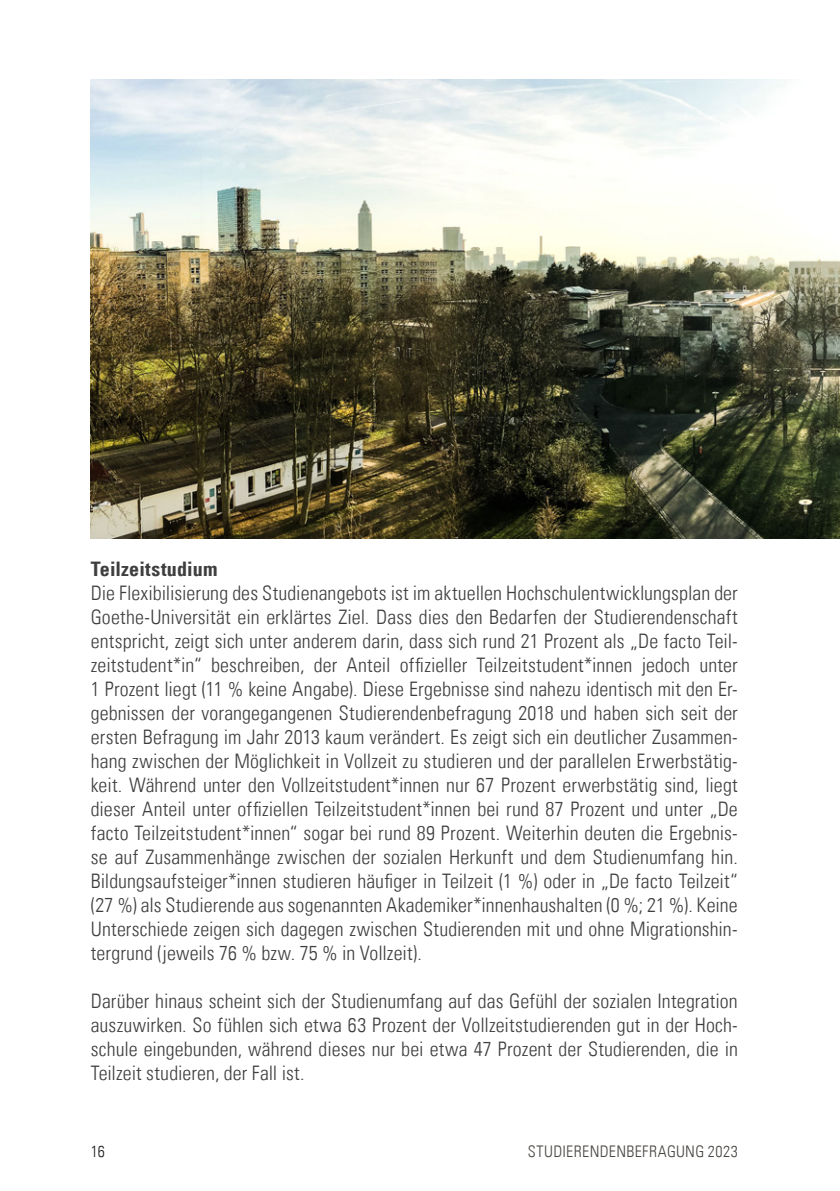
<style>
.page{position:relative;width:840px;height:1191px;background:#fff}
.page>*{position:absolute;margin:0;border:0;box-sizing:border-box;transform-origin:0 0}
.Copy{font:20px/24px "Univers Com 47 Light Cond";letter-spacing:.005em;color:#3e3e3f;text-align:justify}
.Copy_bold{font:20px "Univers Com 67 Bold Cond";letter-spacing:.01em;color:#3e3e3f}
.t1{font:16px "Univers Com 47 Light Cond";letter-spacing:.02em;color:#494641}
.t2{font:16px "Univers Com 47 Light Cond";color:#231f20}
</style>
<div class="page">
<img style="left:91px;top:79px;width:748px;height:460px">
<p class="Copy_bold" style="left:91px;top:557px;width:128px">Teilzeitstudium</p>
<p class="Copy" style="left:91px;top:581px;width:648px">Die Flexibilisierung des Studienangebots ist im aktuellen Hochschulentwicklungsplan der Goethe-Universität ein erklärtes Ziel. Dass dies den Bedarfen der Studierendenschaft entspricht, zeigt sich unter anderem darin, dass sich rund 21 Prozent als „De facto Teil&shy;zeitstudent*in“ beschreiben, der Anteil offizieller Teilzeitstudent*innen jedoch unter 1 Prozent liegt (11 % keine Angabe). Diese Ergebnisse sind nahezu identisch mit den Er&shy;gebnissen der vorangegangenen Studierendenbefragung 2018 und haben sich seit der ersten Befragung im Jahr 2013 kaum verändert. Es zeigt sich ein deutlicher Zusammen&shy;hang zwischen der Möglichkeit in Vollzeit zu studieren und der parallelen Erwerbstätig&shy;keit. Während unter den Vollzeitstudent*innen nur 67 Prozent erwerbstätig sind, liegt dieser Anteil unter offiziellen Teilzeitstudent*innen bei rund 87 Prozent und unter „De facto Teilzeitstudent*innen“ sogar bei rund 89 Prozent. Weiterhin deuten die Ergebnis&shy;se auf Zusammenhänge zwischen der sozialen Herkunft und dem Studienumfang hin.<br>Bildungsaufsteiger*innen studieren häufiger in Teilzeit (1 %) oder in „De facto Teilzeit“ (27 %) als Studierende aus sogenannten Akademiker*innenhaushalten (0 %; 21 %). Keine Unterschiede zeigen sich dagegen zwischen Studierenden mit und ohne Migrationshin&shy;tergrund (jeweils 76 % bzw. 75 % in Vollzeit).</p>
<p class="Copy" style="left:91px;top:989px;width:648px">Darüber hinaus scheint sich der Studienumfang auf das Gefühl der sozialen Integration auszuwirken. So fühlen sich etwa 63 Prozent der Vollzeitstudierenden gut in der Hoch&shy;schule eingebunden, während dieses nur bei etwa 47 Prozent der Studierenden, die in Teilzeit studieren, der Fall ist.</p>
<p class="t2" style="left:91px;top:1142px;width:16px">16</p>
<p class="t1" style="left:527px;top:1142px;width:211px">STUDIERENDENBEFRAGUNG 2023</p>
</div>
